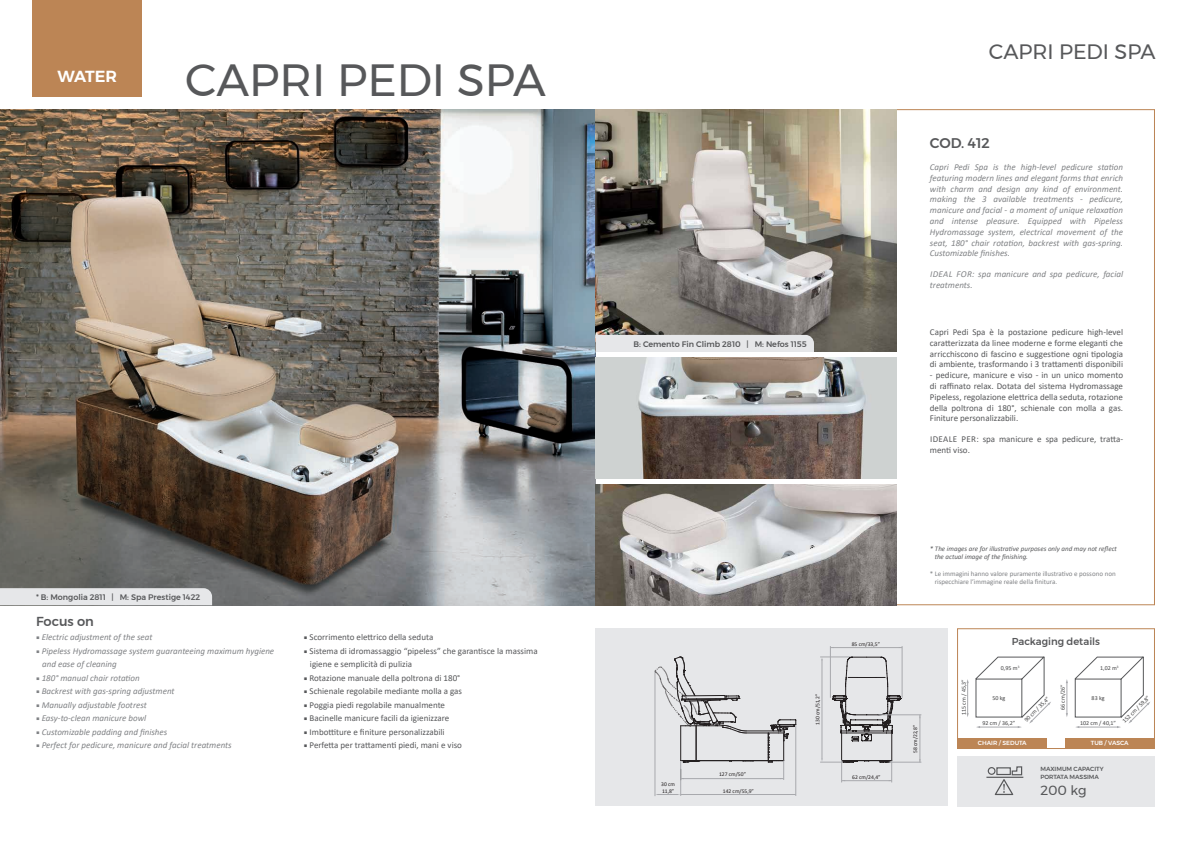
<style>
.page{position:relative;width:1191px;height:842px;background:#fff}
.page>*{position:absolute;margin:0;border:0;box-sizing:border-box;transform-origin:0 0}
.t1{font:45px "Montserrat";color:#57585a}
.t2{font:20.8px "Montserrat";color:#57585a}
.t3{font:600 16px "Montserrat";letter-spacing:-.025em;color:#fff}
.t4{font:500 14px "Montserrat";color:#57585a}
.t5{font:13.3px "Montserrat";color:#57585a}
.t6{font:500 13px "Montserrat";color:#57585a}
.t7{font:500 10px "Montserrat";color:#57585a}
.t8{font:9px/10.8px "Calibri";color:#57585a;text-align:justify}
.t9{font:italic 9px/10.8px "Calibri";color:#808285;text-align:justify}
.t10{font:500 8px "Montserrat";color:#57585a}
.t11{font:7px "Calibri";color:#808285}
.t12{font:italic 7px "Calibri";color:#57585a}
.t13{font:6px "Calibri";color:#414142}
.t14{font:500 5.9px "Montserrat";color:#57585a}
.t15{font:500 5.9px "Montserrat";color:#fff}
.QuoteDimensioni{font:5.6px "Calibri";color:#231f20}
.s1{font-family:"Minion Pro";font-style:normal}
.s2{font-family:"Minion Pro"}
</style>
<div class="page">
<div style="left:32px;top:0;width:110px;height:96px;background:#bc8555"></div>
<img style="left:0;top:109px;width:595px;height:496px">
<div style="left:0;top:588px;width:212px;height:17px;background:#e6e7e9"></div>
<div style="left:595px;top:628px;width:353px;height:178px;background:#e6e7e9"></div>
<div style="left:957px;top:756px;width:197px;height:50px;background:#e6e7e9"></div>
<div style="left:957px;top:628px;width:198px;height:121px;border:1px solid #bc8555"></div>
<svg style="left:1066px;top:656px;width:84px;height:72px"></svg>
<hr style="left:967px;top:682px;width:1px;height:32px;background:#a8a9ad">
<svg style="left:975px;top:656px;width:76px;height:72px"></svg>
<img style="left:595px;top:109px;width:301px;height:243px">
<img style="left:595px;top:485px;width:301px;height:120px">
<img style="left:595px;top:358px;width:301px;height:120px">
<hr style="left:986px;top:777px;width:37px;height:1px;background:#57585a">
<div style="left:987px;top:767px;width:8px;height:8px;border:1px solid #57585a;border-radius:50%"></div>
<svg style="left:994px;top:766px;width:28px;height:29px"></svg>
<div style="left:595px;top:335px;width:219px;height:17px;background:#e6e7e9"></div>
<hr style="left:746px;top:731px;width:32px;height:1px;background:#231f20">
<hr style="left:746px;top:733px;width:32px;height:1px;background:#231f20">
<svg style="left:742px;top:761px;width:12px;height:1px"></svg>
<hr style="left:680px;top:726px;width:1px;height:35px;background:#231f20">
<svg style="left:680px;top:760px;width:21px;height:3px"></svg>
<hr style="left:696px;top:760px;width:72px;height:1px;background:#231f20">
<hr style="left:696px;top:726px;width:1px;height:35px;background:#231f20">
<hr style="left:795px;top:725px;width:1px;height:71px;background:#a8a9ad">
<hr style="left:680px;top:761px;width:1px;height:35px;background:#a8a9ad">
<hr style="left:680px;top:794px;width:115px;height:1px;background:#a8a9ad">
<hr style="left:830px;top:646px;width:1px;height:52px;background:#a8a9ad">
<hr style="left:902px;top:646px;width:1px;height:52px;background:#a8a9ad">
<hr style="left:830px;top:647px;width:72px;height:1px;background:#a8a9ad">
<hr style="left:878px;top:715px;width:43px;height:1px;background:#a8a9ad">
<hr style="left:888px;top:762px;width:33px;height:1px;background:#a8a9ad">
<hr style="left:680px;top:778px;width:103px;height:1px;background:#a8a9ad">
<svg style="left:680px;top:769px;width:4px;height:11px"></svg>
<svg style="left:768px;top:720px;width:28px;height:60px"></svg>
<hr style="left:919px;top:715px;width:1px;height:47px;background:#a8a9ad">
<svg style="left:820px;top:657px;width:81px;height:125px"></svg>
<hr style="left:655px;top:671px;width:1px;height:125px;background:#a8a9ad">
<svg style="left:655px;top:794px;width:25px;height:1px"></svg>
<svg style="left:655px;top:657px;width:91px;height:77px"></svg>
<div style="left:1065px;top:738px;width:89px;height:10px;background:#bc8555"></div>
<div style="left:957px;top:738px;width:90px;height:10px;background:#bc8555"></div>
<p class="t3" style="left:57px;top:64px;width:61px">WATER</p>
<p class="t1" style="left:185px;top:46px;width:362px">CAPRI PEDI SPA</p>
<p class="t10" style="left:36px;top:591px;width:165px">* B: Mongolia 2811 | M: Spa Prestige 1422</p>
<p class="t6" style="left:36px;top:611px;width:59px">Focus on</p>
<p class="t9" style="left:36px;top:631px;width:118px"><span class="s1">■</span> Electric adjustment of the seat</p>
<p class="t9" style="left:36px;top:645px;width:240px"><span class="s1">■</span> Pipeless Hydromassage system guaranteeing maximum hygiene</p>
<p class="t9" style="left:42px;top:658px;width:76px">and ease of cleaning</p>
<p class="t9" style="left:36px;top:672px;width:105px"><span class="s1">■</span> 180° manual chair rotation</p>
<p class="t9" style="left:36px;top:685px;width:140px"><span class="s1">■</span> Backrest with gas-spring adjustment</p>
<p class="t9" style="left:36px;top:699px;width:112px"><span class="s1">■</span> Manually adjustable footrest</p>
<p class="t9" style="left:36px;top:712px;width:112px"><span class="s1">■</span> Easy-to-clean manicure bowl</p>
<p class="t9" style="left:36px;top:726px;width:133px"><span class="s1">■</span> Customizable padding and finishes</p>
<p class="t9" style="left:36px;top:739px;width:197px"><span class="s1">■</span> Perfect for pedicure, manicure and facial treatments</p>
<p class="t8" style="left:304px;top:631px;width:131px"><span class="s2">■</span> Scorrimento elettrico della seduta</p>
<p class="t8" style="left:304px;top:645px;width:235px"><span class="s2">■</span> Sistema di idromassaggio “pipeless” che garantisce la massima</p>
<p class="t8" style="left:310px;top:658px;width:104px">igiene e semplicità di pulizia</p>
<p class="t8" style="left:304px;top:672px;width:158px"><span class="s2">■</span> Rotazione manuale della poltrona di 180°</p>
<p class="t8" style="left:304px;top:685px;width:160px"><span class="s2">■</span> Schienale regolabile mediante molla a gas</p>
<p class="t8" style="left:304px;top:699px;width:143px"><span class="s2">■</span> Poggia piedi regolabile manualmente</p>
<p class="t8" style="left:304px;top:712px;width:147px"><span class="s2">■</span> Bacinelle manicure facili da igienizzare</p>
<p class="t8" style="left:304px;top:726px;width:142px"><span class="s2">■</span> Imbottiture e finiture personalizzabili</p>
<p class="t8" style="left:304px;top:739px;width:160px"><span class="s2">■</span> Perfetta per trattamenti piedi, mani e viso</p>
<p class="t10" style="left:633px;top:338px;width:175px">B: Cemento Fin Climb 2810 | M: Nefos 1155</p>
<p class="t2" style="left:989px;top:35px;width:168px">CAPRI PEDI SPA</p>
<p class="t4" style="left:930px;top:132px;width:61px">COD. 412</p>
<p class="t9" style="left:930px;top:161px;width:195px">Capri Pedi Spa is the high-level pedicure station featuring modern lines and elegant forms that enrich with charm and design any kind of environment. making the 3 available treatments - pedicure, manicure and facial - a moment of unique relaxation and intense pleasure. Equipped with Pipeless Hydromassage system, electrical movement of the seat, 180° chair rotation, backrest with gas-spring.<br>Customizable finishes.</p>
<p class="t9" style="left:930px;top:269px;width:195px">IDEAL FOR: spa manicure and spa pedicure, facial treatments.</p>
<p class="t8" style="left:930px;top:326px;width:195px">Capri Pedi Spa è la postazione pedicure high-level caratterizzata da linee moderne e forme eleganti che arricchiscono di fascino e suggestione ogni tipologia di ambiente, trasformando i 3 trattamenti disponibili</p>
<p class="t8" style="left:930px;top:369px;width:195px">- pedicure, manicure e viso - in un unico momento di raffinato relax. Dotata del sistema Hydromassage Pipeless, regolazione elettrica della seduta, rotazione della poltrona di 180°, schienale con molla a gas.<br>Finiture personalizzabili.</p>
<p class="t8" style="left:930px;top:434px;width:195px">IDEALE PER: spa manicure e spa pedicure, tratta&shy;menti viso.</p>
<p class="QuoteDimensioni" style="left:661px;top:780px;width:15px">30 cm</p>
<p class="QuoteDimensioni" style="left:662px;top:787px;width:14px">11,8”</p>
<p class="QuoteDimensioni" style="left:719px;top:771px;width:28px">127 cm/50”</p>
<p class="QuoteDimensioni" style="left:723px;top:787px;width:33px">142 cm/55,9”</p>
<p class="QuoteDimensioni" style="left:814px;top:725px;width:33px;rotate:-90deg">130 cm/51,2”</p>
<p class="QuoteDimensioni" style="left:851px;top:640px;width:30px">85 cm/33,5”</p>
<p class="QuoteDimensioni" style="left:852px;top:773px;width:30px">62 cm/24,4”</p>
<p class="t12" style="left:930px;top:544px;width:188px">* The images are for illustrative purposes only and may not reflect</p>
<p class="t12" style="left:934px;top:552px;width:95px">the actual image of the finishing.</p>
<p class="t11" style="left:930px;top:569px;width:187px">* Le immagini hanno valore puramente illustrativo e possono non</p>
<p class="t11" style="left:934px;top:577px;width:124px">rispecchiare l’immagine reale della finitura.</p>
<p class="QuoteDimensioni" style="left:911px;top:753px;width:30px;rotate:-90deg">58 cm/22,8”</p>
<p class="t13" style="left:959px;top:715px;width:37px;rotate:-90deg">115 cm / 45,3”</p>
<p class="t7" style="left:1011px;top:634px;width:90px">Packaging details</p>
<p class="t13" style="left:1001px;top:664px;width:20px">0,95 m<sup>3</sup></p>
<p class="t13" style="left:1100px;top:664px;width:20px">1,02 m<sup>3</sup></p>
<p class="t13" style="left:992px;top:694px;width:14px">50 kg</p>
<p class="t13" style="left:982px;top:719px;width:34px">92 cm / 36,2”</p>
<p class="t13" style="left:1022px;top:718px;width:34px;rotate:-45deg">90 cm / 35,4”</p>
<p class="t13" style="left:1058px;top:710px;width:27px;rotate:-90deg">66 cm/26”</p>
<p class="t13" style="left:1120px;top:719px;width:37px;rotate:-45deg">152 cm / 59,8”</p>
<p class="t13" style="left:1091px;top:694px;width:14px">83 kg</p>
<p class="t13" style="left:1080px;top:719px;width:37px">102 cm / 40,1”</p>
<p class="t15" style="left:978px;top:738px;width:50px">CHAIR / SEDUTA</p>
<p class="t15" style="left:1090px;top:738px;width:39px">TUB / VASCA</p>
<p class="t14" style="left:1040px;top:765px;width:65px">MAXIMUM CAPACITY</p>
<p class="t14" style="left:1040px;top:772px;width:60px">PORTATA MASSIMA</p>
<p class="t5" style="left:1040px;top:780px;width:48px">200 kg</p>
</div>
